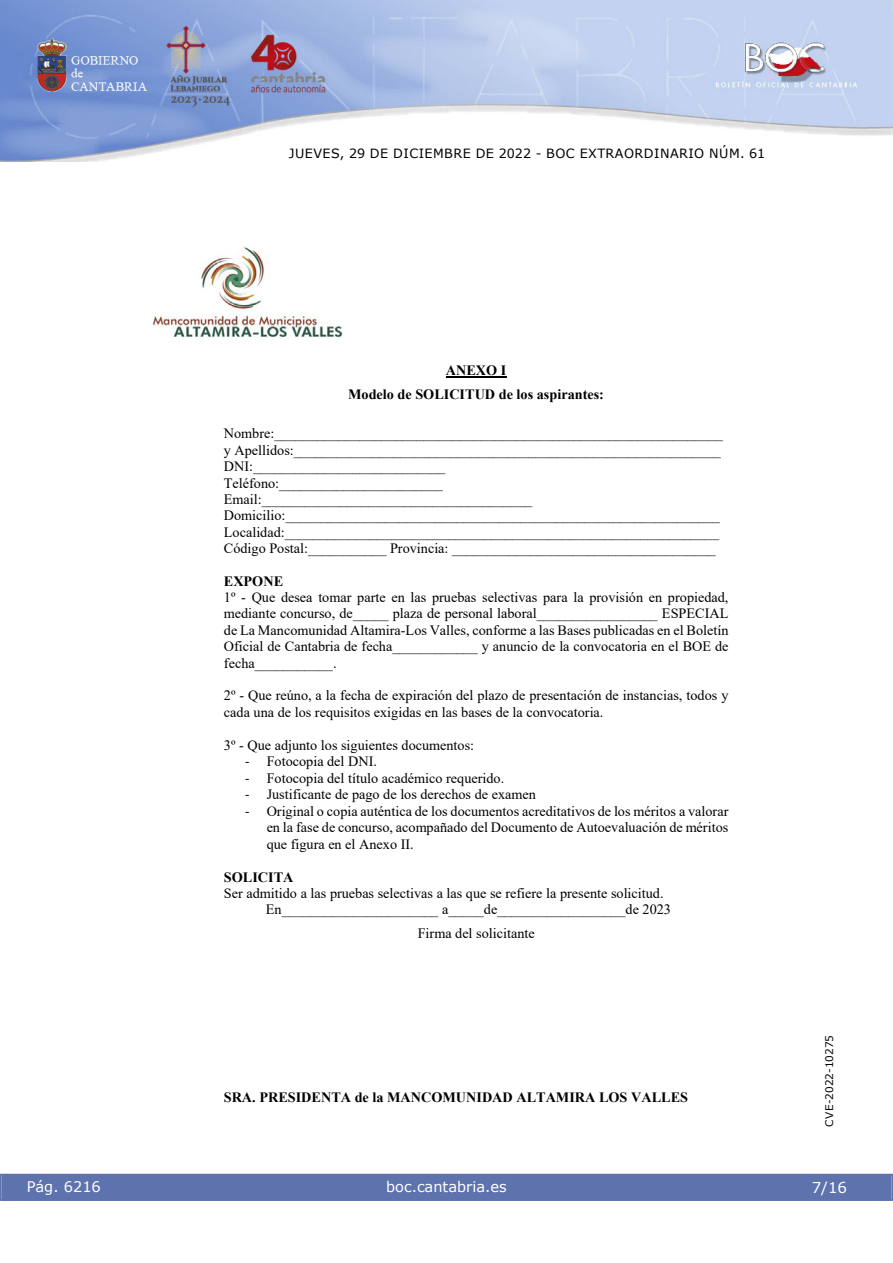
<style>
.page{position:relative;width:893px;height:1263px;background:#fff}
.page>*{position:absolute;margin:0;border:0;box-sizing:border-box;transform-origin:0 0}
.t1{font:15px "Verdana 2";color:#fff}
.t2{font:14.55px "Verdana 2";color:#fff}
.t3{font:14.25px/16.4px "Times New Roman";color:#000}
.t4{font:700 14.25px/23.5px "Times New Roman";color:#000;text-align:center}
.t5{font:12.75px "Verdana 2";letter-spacing:.035em;color:#000}
.t6{font:10.5px "Verdana 2";color:#000}
.s1{font-weight:700}
.s2{font-family:"Calibri"}
</style>
<div class="page">
<img style="left:0;top:0;width:893px;height:161px">
<div style="left:1px;top:1174px;width:890px;height:27px;background:#5e73ae"></div>
<img style="left:152px;top:247px;width:191px;height:91px">
<hr style="left:446px;top:377px;width:60px;height:1px;background:#000">
<p class="t5" style="left:289px;top:144px;width:478px">JUEVES, 29 DE DICIEMBRE DE 2022 - BOC EXTRAORDINARIO NÚM. 61</p>
<p class="t4" style="left:348px;top:358px;width:257px">ANEXO I<br>Modelo de SOLICITUD de los aspirantes:</p>
<p class="t3" style="left:224px;top:425px;width:501px">Nombre:_______________________________________________________________ y Apellidos:____________________________________________________________ DNI:___________________________<br>Teléfono:_______________________ Email:______________________________________ Domicilio:_____________________________________________________________ Localidad:_____________________________________________________________ Código Postal:___________ Provincia: _____________________________________</p>
<p class="t3" style="left:224px;top:572px;width:506px"><span class="s1">EXPONE<br></span>1º - Que desea tomar parte en las pruebas selectivas para la provisión en propiedad, mediante concurso, de_____ plaza de personal laboral_________________ ESPECIAL de La Mancomunidad Altamira-Los Valles, conforme a las Bases publicadas en el Boletín Oficial de Cantabria de fecha____________ y anuncio de la convocatoria en el BOE de fecha___________.</p>
<p class="t3" style="left:224px;top:687px;width:506px">2º - Que reúno, a la fecha de expiración del plazo de presentación de instancias, todos y cada una de los requisitos exigidas en las bases de la convocatoria.</p>
<p class="t3" style="left:224px;top:736px;width:252px">3º - Que adjunto los siguientes documentos:</p>
<p class="t3" style="left:245px;top:753px;width:133px"><span class="s2">-</span> Fotocopia del DNI.</p>
<p class="t3" style="left:245px;top:769px;width:260px"><span class="s2">-</span> Fotocopia del título académico requerido.</p>
<p class="t3" style="left:245px;top:786px;width:292px"><span class="s2">-</span> Justificante de pago de los derechos de examen</p>
<p class="t3" style="left:267px;top:803px;width:463px;text-align:justify;text-indent:-21px"><span class="s2">-</span> Original o copia auténtica de los documentos acreditativos de los méritos a valorar en la fase de concurso, acompañado del Documento de Autoevaluación de méritos que figura en el Anexo II.</p>
<p class="t4" style="left:224px;top:865px;width:71px">SOLICITA</p>
<p class="t3" style="left:224px;top:884px;width:441px">Ser admitido a las pruebas selectivas a las que se refiere la presente solicitud.</p>
<p class="t3" style="left:266px;top:901px;width:407px">En______________________ a_____de__________________de 2023</p>
<p class="t3" style="left:418px;top:924px;width:119px">Firma del solicitante</p>
<p class="t4" style="left:224px;top:1085px;width:466px">SRA. PRESIDENTA de la MANCOMUNIDAD ALTAMIRA LOS VALLES</p>
<p class="t2" style="left:27px;top:1177px;width:76px">Pág. 6216</p>
<p class="t2" style="left:386px;top:1177px;width:122px">boc.cantabria.es</p>
<p class="t6" style="left:822px;top:1126px;width:93px;rotate:-90deg">CVE-2022-10275</p>
<p class="t1" style="left:812px;top:1177px;width:37px">7/16</p>
</div>
